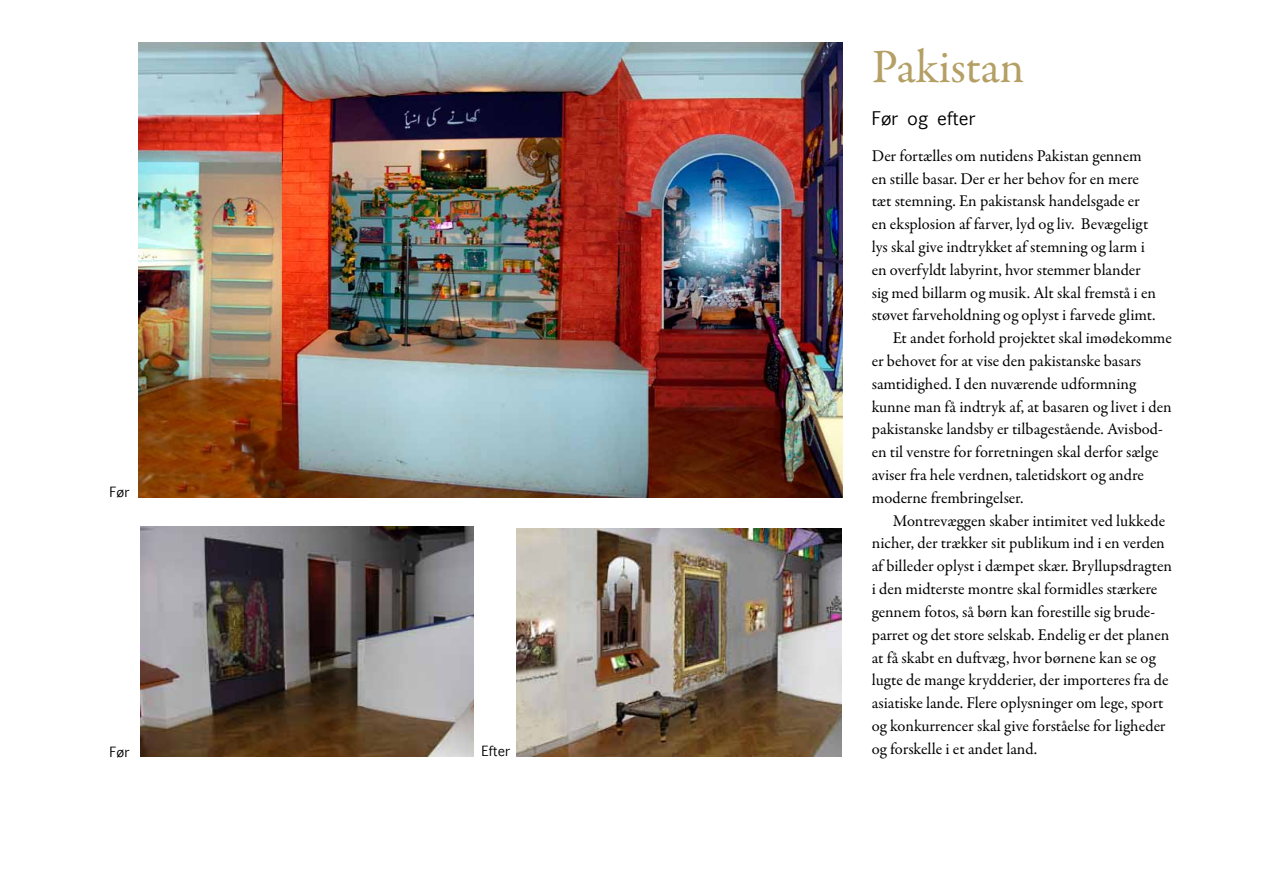
<style>
.page{position:relative;width:1263px;height:893px;background:#fff}
.page>*{position:absolute;margin:0;border:0;box-sizing:border-box;transform-origin:0 0}
.t1{font:48px "Garamond Premr Pro";letter-spacing:-.005em;color:#b49f64}
.t2{font:18px "Euphemia UCAS";color:#000}
.t3{font:16.5px "Garamond Premr Pro";color:#000}
.t4{font:13.5px "Euphemia UCAS";color:#000}
</style>
<div class="page">
<img style="left:139px;top:43px;width:703px;height:454px">
<img style="left:517px;top:528px;width:325px;height:229px">
<img style="left:140px;top:527px;width:333px;height:230px">
<p class="t4" style="left:109px;top:482px;width:21px">Før</p>
<p class="t4" style="left:109px;top:743px;width:21px">Før</p>
<p class="t4" style="left:482px;top:742px;width:30px">Efter</p>
<h1 class="t1" style="left:872px;top:38px;width:154px">Pakistan</h1>
<p class="t2" style="left:872px;top:105px;width:105px">Før og efter</p>
<p class="t3" style="left:872px;top:146px;width:271px">Der fortælles om nutidens Pakistan gennem</p>
<p class="t3" style="left:872px;top:168px;width:269px">en stille basar. Der er her behov for en mere</p>
<p class="t3" style="left:872px;top:191px;width:270px">tæt stemning. En pakistansk handelsgade er</p>
<p class="t3" style="left:872px;top:214px;width:278px">en eksplosion af farver, lyd og liv. Bevægeligt</p>
<p class="t3" style="left:872px;top:237px;width:275px">lys skal give indtrykket af stemning og larm i</p>
<p class="t3" style="left:872px;top:260px;width:271px">en overfyldt labyrint, hvor stemmer blander</p>
<p class="t3" style="left:872px;top:282px;width:286px">sig med billarm og musik. Alt skal fremstå i en</p>
<p class="t3" style="left:872px;top:305px;width:285px">støvet farveholdning og oplyst i farvede glimt.</p>
<p class="t3" style="left:893px;top:328px;width:281px">Et andet forhold projektet skal imødekomme</p>
<p class="t3" style="left:872px;top:351px;width:271px">er behovet for at vise den pakistanske basars</p>
<p class="t3" style="left:872px;top:374px;width:266px">samtidighed. I den nuværende udformning</p>
<p class="t3" style="left:872px;top:396px;width:301px">kunne man få indtryk af, at basaren og livet i den</p>
<p class="t3" style="left:872px;top:419px;width:293px">pakistanske landsby er tilbagestående. Avisbod-</p>
<p class="t3" style="left:872px;top:442px;width:288px">en til venstre for forretningen skal derfor sælge</p>
<p class="t3" style="left:872px;top:465px;width:274px">aviser fra hele verdnen, taletidskort og andre</p>
<p class="t3" style="left:872px;top:488px;width:153px">moderne frembringelser.</p>
<p class="t3" style="left:893px;top:510px;width:274px">Montrevæggen skaber intimitet ved lukkede</p>
<p class="t3" style="left:872px;top:533px;width:295px">nicher, der trækker sit publikum ind i en verden</p>
<p class="t3" style="left:872px;top:556px;width:302px">af billeder oplyst i dæmpet skær. Bryllupsdragten</p>
<p class="t3" style="left:872px;top:579px;width:287px">i den midterste montre skal formidles stærkere</p>
<p class="t3" style="left:872px;top:602px;width:285px">gennem fotos, så børn kan forestille sig brude-</p>
<p class="t3" style="left:872px;top:624px;width:299px">parret og det store selskab. Endelig er det planen</p>
<p class="t3" style="left:872px;top:647px;width:285px">at få skabt en duftvæg, hvor børnene kan se og</p>
<p class="t3" style="left:872px;top:670px;width:298px">lugte de mange krydderier, der importeres fra de</p>
<p class="t3" style="left:872px;top:693px;width:293px">asiatiske lande. Flere oplysninger om lege, sport</p>
<p class="t3" style="left:872px;top:716px;width:295px">og konkurrencer skal give forståelse for ligheder</p>
<p class="t3" style="left:872px;top:739px;width:167px">og forskelle i et andet land.</p>
</div>
